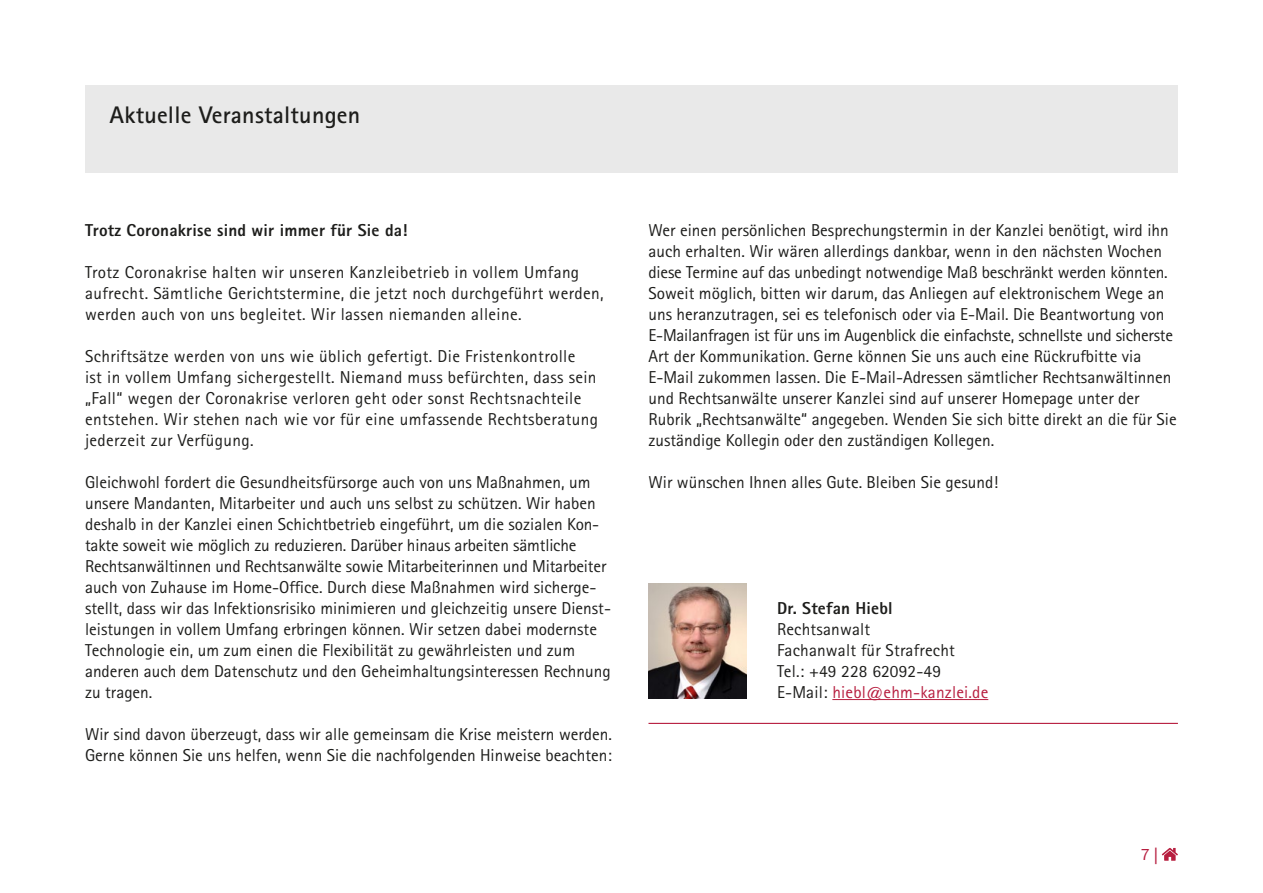
<style>
.page{position:relative;width:1263px;height:893px;background:#fff}
.page>*{position:absolute;margin:0;border:0;box-sizing:border-box;transform-origin:0 0}
.t1{font:700 24px "Rotis Sans Serif Std";letter-spacing:.01em;color:#1d1d1b}
.t2{font:17.25px/21px "Rotis Sans Serif Std";color:#1d1d1b}
.t3{font:17.25px/21px "Rotis Sans Serif Std";letter-spacing:.02em;color:#1d1d1b}
.t4{font:800 17.25px "Rotis Sans Serif Std";letter-spacing:.01em;color:#1d1d1b}
.t5{font:16.5px "Franklin Gothic Itc T";color:#b71e3f}
.s1{color:#b71e3f}
.s2{font-family:"News Gothic Std"}
</style>
<div class="page">
<svg style="left:1162px;top:848px;width:16px;height:13px"></svg>
<div style="left:85px;top:85px;width:1093px;height:88px;background:#e9e9e9"></div>
<hr style="left:832px;top:699px;width:156px;height:1px;background:#b71e3f">
<hr style="left:648px;top:723px;width:530px;height:1px;background:#b71e3f">
<img style="left:648px;top:584px;width:98px;height:115px">
<h1 class="t1" style="left:109px;top:99px;width:252px">Aktuelle Veranstaltungen</h1>
<p class="t4" style="left:85px;top:219px;width:324px">Trotz Coronakrise sind wir immer für Sie da!</p>
<p class="t3" style="left:85px;top:261px;width:520px">Trotz Coronakrise halten wir unseren Kanzleibetrieb in vollem Umfang aufrecht. Sämtliche Gerichtstermine, die jetzt noch durchgeführt werden, werden auch von uns begleitet. Wir lassen niemanden alleine.</p>
<p class="t3" style="left:85px;top:345px;width:514px">Schriftsätze werden von uns wie üblich gefertigt. Die Fristenkontrolle<br>ist in vollem Umfang sichergestellt. Niemand muss befürchten, dass sein „Fall“ wegen der Coronakrise verloren geht oder sonst Rechtsnachteile entstehen. Wir stehen nach wie vor für eine umfassende Rechtsberatung jederzeit zur Verfügung.</p>
<p class="t2" style="left:85px;top:471px;width:527px">Gleichwohl fordert die Gesundheitsfürsorge auch von uns Maßnahmen, um unsere Mandanten, Mitarbeiter und auch uns selbst zu schützen. Wir haben deshalb in der Kanzlei einen Schichtbetrieb eingeführt, um die sozialen Kon&shy;takte soweit wie möglich zu reduzieren. Darüber hinaus arbeiten sämtliche Rechtsanwältinnen und Rechtsanwälte sowie Mitarbeiterinnen und Mitarbeiter auch von Zuhause im Home-Office. Durch diese Maßnahmen wird sicherge&shy;stellt, dass wir das Infektionsrisiko minimieren und gleichzeitig unsere Dienst&shy;leistungen in vollem Umfang erbringen können. Wir setzen dabei modernste Technologie ein, um zum einen die Flexibilität zu gewährleisten und zum anderen auch dem Datenschutz und den Geheimhaltungsinteressen Rechnung zu tragen.</p>
<p class="t2" style="left:85px;top:723px;width:528px">Wir sind davon überzeugt, dass wir alle gemeinsam die Krise meistern werden.<br>Gerne können Sie uns helfen, wenn Sie die nachfolgenden Hinweise beachten:</p>
<p class="t2" style="left:648px;top:219px;width:530px">Wer einen persönlichen Besprechungstermin in der Kanzlei benötigt, wird ihn auch erhalten. Wir wären allerdings dankbar, wenn in den nächsten Wochen diese Termine auf das unbedingt notwendige Maß beschränkt werden könnten.<br>Soweit möglich, bitten wir darum, das Anliegen auf elektronischem Wege an uns heranzutragen, sei es telefonisch oder via E-Mail. Die Beantwortung von E-Mailanfragen ist für uns im Augenblick die einfachste, schnellste und sicherste Art der Kommunikation. Gerne können Sie uns auch eine Rückrufbitte via E-Mail zukommen lassen. Die E-Mail-Adressen sämtlicher Rechtsanwältinnen und Rechtsanwälte unserer Kanzlei sind auf unserer Homepage unter der Rubrik „Rechtsanwälte“ angegeben. Wenden Sie sich bitte direkt an die für Sie zuständige Kollegin oder den zuständigen Kollegen.</p>
<p class="t2" style="left:648px;top:471px;width:351px">Wir wünschen Ihnen alles Gute. Bleiben Sie gesund!</p>
<p class="t4" style="left:777px;top:597px;width:117px">Dr. Stefan Hiebl</p>
<p class="t2" style="left:777px;top:618px;width:213px">Rechtsanwalt<br>Fachanwalt für Strafrecht<br>Tel.: +49 228 62092-49<br>E-Mail: <span class="s1">hiebl@ehm-kanzlei.de</span></p>
<p class="t5" style="left:1140px;top:845px;width:19px">7 <span class="s2">|</span></p>
</div>
